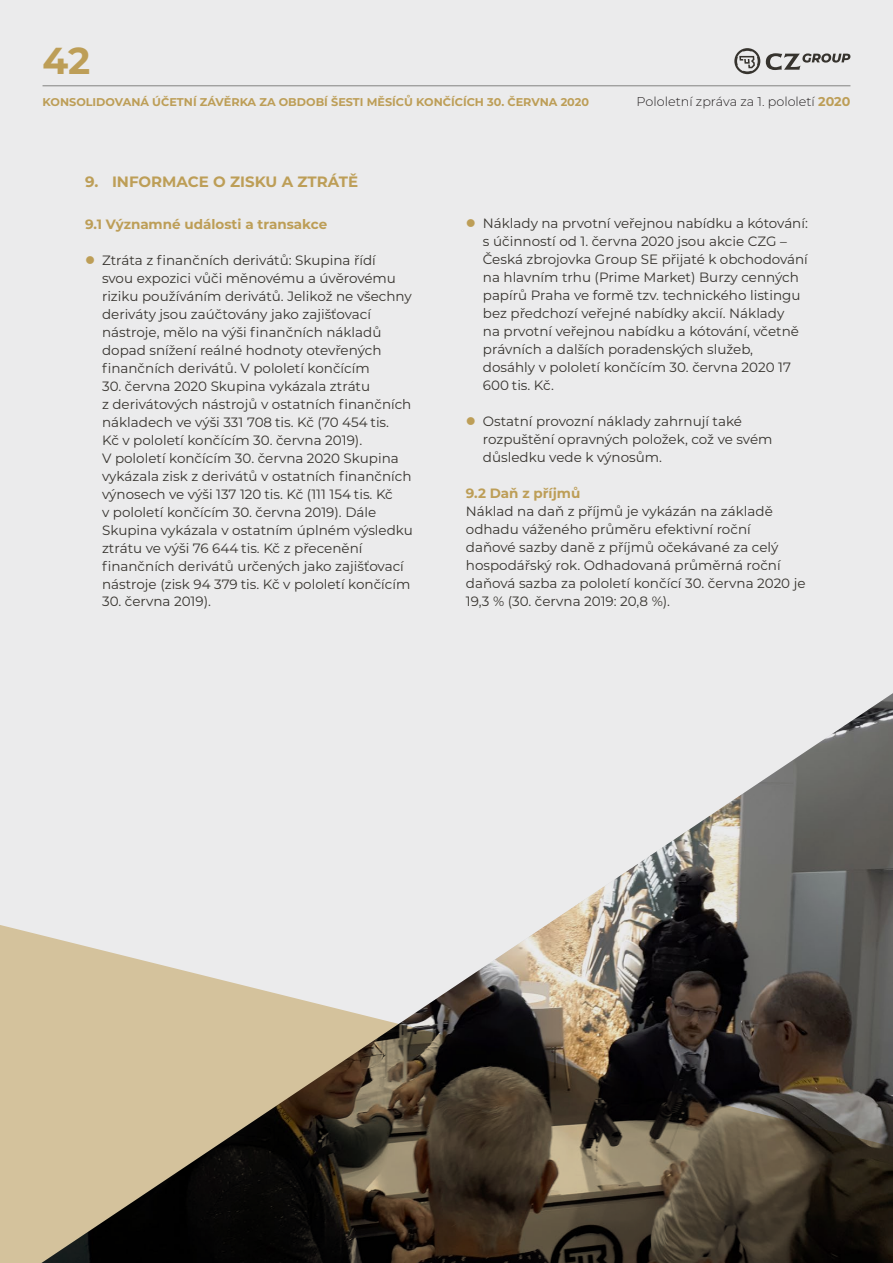
<style>
.page{position:relative;width:893px;height:1263px;background:#ebebec}
.page>*{position:absolute;margin:0;border:0;box-sizing:border-box;transform-origin:0 0}
.t1{font:700 37.5px "Montserrat";color:#bd9e57}
.t2{font:700 15px "Montserrat";color:#bd9e57}
.t3{font:13.5px/18px "Montserrat";color:#36332e}
.t4{font:700 13.5px "Montserrat";color:#bd9e57}
.t5{font:300 12.75px "Montserrat";color:#231f20}
.t6{font:700 11.25px "Montserrat";color:#bd9e57}
.s1{font-weight:700;color:#bd9e57}
</style>
<div class="page">
<div style="left:0;top:925px;width:41px;height:338px;background:#d4c29c"></div>
<img style="left:41px;top:693px;width:852px;height:570px">
<hr style="left:43px;top:85px;width:807px;height:1px;background:#828280">
<svg style="left:766px;top:53px;width:84px;height:17px"></svg>
<svg style="left:734px;top:48px;width:26px;height:26px"></svg>
<h1 class="t1" style="left:43px;top:34px;width:49px">42</h1>
<p class="t6" style="left:43px;top:94px;width:548px">KONSOLIDOVANÁ ÚČETNÍ ZÁVĚRKA ZA OBDOBÍ ŠESTI MĚSÍCŮ KONČÍCÍCH 30. ČERVNA 2020</p>
<p class="t5" style="left:637px;top:93px;width:215px">Pololetní zpráva za 1. pololetí <span class="s1">2020</span></p>
<p class="t2" style="left:85px;top:171px;width:275px">9. INFORMACE O ZISKU A ZTRÁTĚ</p>
<p class="t4" style="left:85px;top:214px;width:244px">9.1 Významné události a transakce</p>
<p class="t3" style="left:102px;top:250px;width:311px">Ztráta z finančních derivátů: Skupina řídí<br>svou expozici vůči měnovému a úvěrovému riziku používáním derivátů. Jelikož ne všechny deriváty jsou zaúčtovány jako zajišťovací nástroje, mělo na výši finančních nákladů dopad snížení reálné hodnoty otevřených finančních derivátů. V pololetí končícím</p>
<p class="t3" style="left:102px;top:376px;width:312px">30. června 2020 Skupina vykázala ztrátu<br>z derivátových nástrojů v ostatních finančních nákladech ve výši 331 708 tis. Kč (70 454 tis.<br>Kč v pololetí končícím 30. června 2019).<br>V pololetí končícím 30. června 2020 Skupina vykázala zisk z derivátů v ostatních finančních výnosech ve výši 137 120 tis. Kč (111 154 tis. Kč<br>v pololetí končícím 30. června 2019). Dále Skupina vykázala v ostatním úplném výsledku ztrátu ve výši 76 644 tis. Kč z přecenění finančních derivátů určených jako zajišťovací nástroje (zisk 94 379 tis. Kč v pololetí končícím</p>
<p class="t3" style="left:102px;top:592px;width:110px">30. června 2019).</p>
<p class="t3" style="left:483px;top:214px;width:327px">Náklady na prvotní veřejnou nabídku a kótování: s účinností od 1. června 2020 jsou akcie CZG – Česká zbrojovka Group SE přijaté k obchodování na hlavním trhu (Prime Market) Burzy cenných papírů Praha ve formě tzv. technického listingu bez předchozí veřejné nabídky akcií. Náklady<br>na prvotní veřejnou nabídku a kótování, včetně právních a dalších poradenských služeb, dosáhly v pololetí končícím 30. června 2020 17<br>600 tis. Kč.</p>
<p class="t3" style="left:483px;top:412px;width:291px">Ostatní provozní náklady zahrnují také rozpuštění opravných položek, což ve svém důsledku vede k výnosům.</p>
<p class="t4" style="left:466px;top:484px;width:116px">9.2 Daň z příjmů</p>
<p class="t3" style="left:466px;top:502px;width:341px">Náklad na daň z příjmů je vykázán na základě odhadu váženého průměru efektivní roční<br>daňové sazby daně z příjmů očekávané za celý hospodářský rok. Odhadovaná průměrná roční daňová sazba za pololetí končící 30. června 2020 je 19,3 % (30. června 2019: 20,8 %).</p>
</div>
